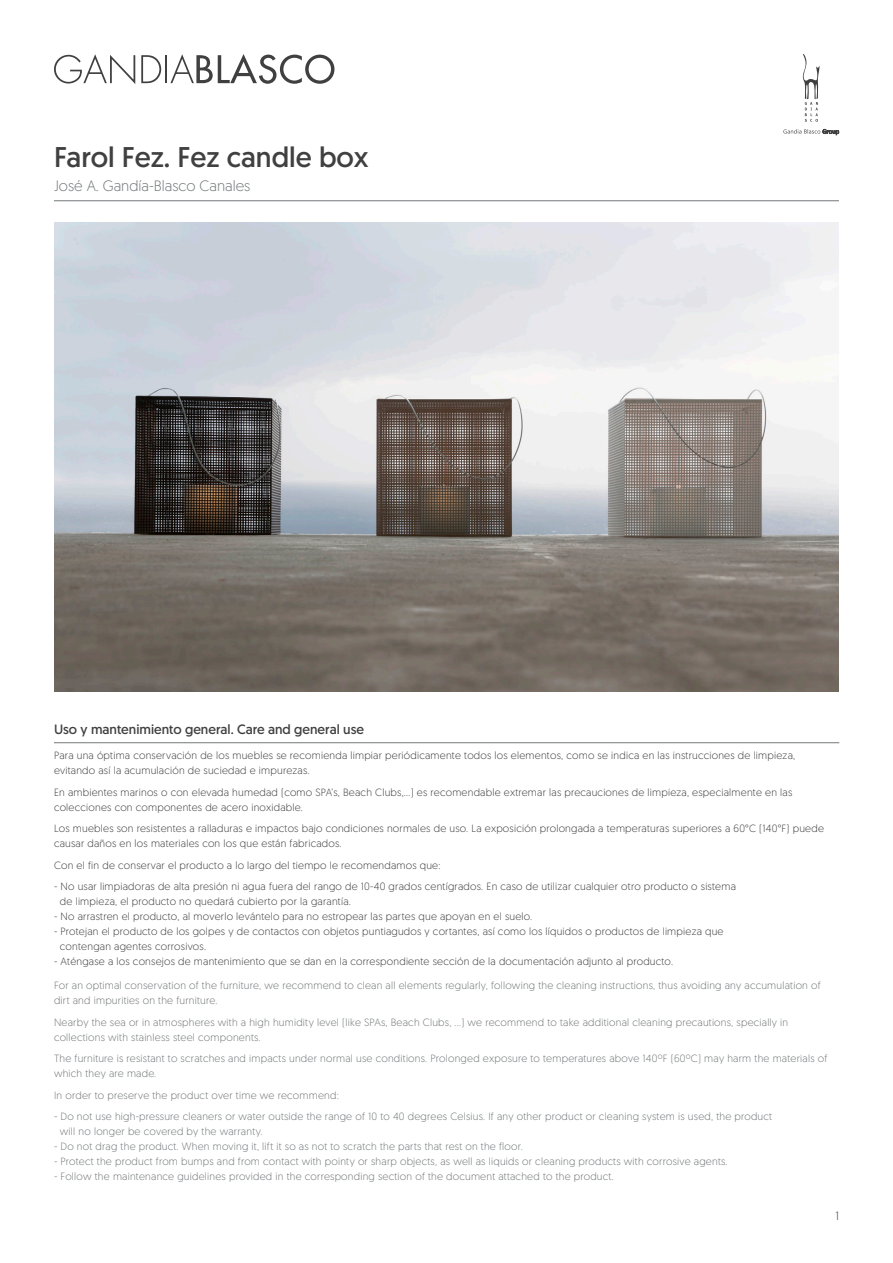
<style>
.page{position:relative;width:893px;height:1263px;background:#fff}
.page>*{position:absolute;margin:0;border:0;box-sizing:border-box;transform-origin:0 0}
.Titulo_Materiales{font:28.5px "Geomanist";color:#404040}
.Titulo_Materiales-2{font:300 15px "Geomanist";color:#737779}
.t1{font:13.5px "Geomanist";color:#404040}
.t2{font:300 12px "Geomanist";color:#404040}
.Descripción_materiales_con_subtitulos{font:300 10.5px/15px "Geomanist";letter-spacing:.02em;color:#404040}
.Descripción_materiales_con_subtitulos-2{font:300 10.5px/15px "Geomanist";letter-spacing:.02em;color:#737779}
</style>
<div class="page">
<svg style="left:54px;top:54px;width:81px;height:30px"></svg>
<svg style="left:141px;top:55px;width:20px;height:28px"></svg>
<hr style="left:165px;top:55px;width:2px;height:28px;background:#404040">
<svg style="left:170px;top:54px;width:164px;height:30px"></svg>
<svg style="left:802px;top:54px;width:18px;height:68px"></svg>
<svg style="left:783px;top:129px;width:56px;height:6px"></svg>
<hr style="left:54px;top:742px;width:785px;height:1px;background:#737779">
<hr style="left:54px;top:200px;width:785px;height:1px;background:#737779">
<img style="left:54px;top:222px;width:785px;height:469px">
<p class="Titulo_Materiales" style="left:54px;top:138px;width:316px">Farol Fez. Fez candle box</p>
<p class="Titulo_Materiales-2" style="left:54px;top:176px;width:198px">José A. Gandía-Blasco Canales</p>
<p class="t1" style="left:54px;top:720px;width:311px">Uso y mantenimiento general. Care and general use</p>
<p class="Descripción_materiales_con_subtitulos" style="left:54px;top:748px;width:743px">Para una óptima conservación de los muebles se recomienda limpiar periódicamente todos los elementos, como se indica en las instrucciones de limpieza, evitando así la acumulación de suciedad e impurezas.</p>
<p class="Descripción_materiales_con_subtitulos" style="left:54px;top:784px;width:740px">En ambientes marinos o con elevada humedad (como SPA’s, Beach Clubs,…) es recomendable extremar las precauciones de limpieza, especialmente en las colecciones con componentes de acero inoxidable.</p>
<p class="Descripción_materiales_con_subtitulos" style="left:54px;top:821px;width:771px">Los muebles son resistentes a ralladuras e impactos bajo condiciones normales de uso. La exposición prolongada a temperaturas superiores a 60°C (140°F) puede causar daños en los materiales con los que están fabricados.</p>
<p class="Descripción_materiales_con_subtitulos" style="left:54px;top:857px;width:388px">Con el fin de conservar el producto a lo largo del tiempo le recomendamos que:</p>
<p class="Descripción_materiales_con_subtitulos" style="left:60px;top:878px;width:677px;text-indent:-6px">- No usar limpiadoras de alta presión ni agua fuera del rango de 10-40 grados centígrados. En caso de utilizar cualquier otro producto o sistema de limpieza, el producto no quedará cubierto por la garantía.</p>
<p class="Descripción_materiales_con_subtitulos" style="left:54px;top:908px;width:480px">- No arrastren el producto, al moverlo levántelo para no estropear las partes que apoyan en el suelo.</p>
<p class="Descripción_materiales_con_subtitulos" style="left:60px;top:923px;width:665px;text-indent:-6px">- Protejan el producto de los golpes y de contactos con objetos puntiagudos y cortantes, así como los líquidos o productos de limpieza que contengan agentes corrosivos.</p>
<p class="Descripción_materiales_con_subtitulos" style="left:54px;top:953px;width:621px">- Aténgase a los consejos de mantenimiento que se dan en la correspondiente sección de la documentación adjunto al producto.</p>
<p class="Descripción_materiales_con_subtitulos-2" style="left:54px;top:978px;width:768px">For an optimal conservation of the furniture, we recommend to clean all elements regularly, following the cleaning instructions, thus avoiding any accumulation of dirt and impurities on the furniture.</p>
<p class="Descripción_materiales_con_subtitulos-2" style="left:54px;top:1014px;width:736px">Nearby the sea or in atmospheres with a high humidity level (like SPAs, Beach Clubs, …) we recommend to take additional cleaning precautions, specially in collections with stainless steel components.</p>
<p class="Descripción_materiales_con_subtitulos-2" style="left:54px;top:1050px;width:775px">The furniture is resistant to scratches and impacts under normal use conditions. Prolonged exposure to temperatures above 140ºF (60ºC) may harm the materials of which they are made.</p>
<p class="Descripción_materiales_con_subtitulos-2" style="left:54px;top:1087px;width:286px">In order to preserve the product over time we recommend:</p>
<p class="Descripción_materiales_con_subtitulos-2" style="left:60px;top:1108px;width:714px;text-indent:-6px">- Do not use high-pressure cleaners or water outside the range of 10 to 40 degrees Celsius. If any other product or cleaning system is used, the product will no longer be covered by the warranty.</p>
<p class="Descripción_materiales_con_subtitulos-2" style="left:54px;top:1138px;width:470px">- Do not drag the product. When moving it, lift it so as not to scratch the parts that rest on the floor.</p>
<p class="Descripción_materiales_con_subtitulos-2" style="left:54px;top:1153px;width:675px">- Protect the product from bumps and from contact with pointy or sharp objects, as well as liquids or cleaning products with corrosive agents.</p>
<p class="Descripción_materiales_con_subtitulos-2" style="left:54px;top:1168px;width:561px">- Follow the maintenance guidelines provided in the corresponding section of the document attached to the product.</p>
<p class="t2" style="left:835px;top:1207px;width:5px">1</p>
</div>
